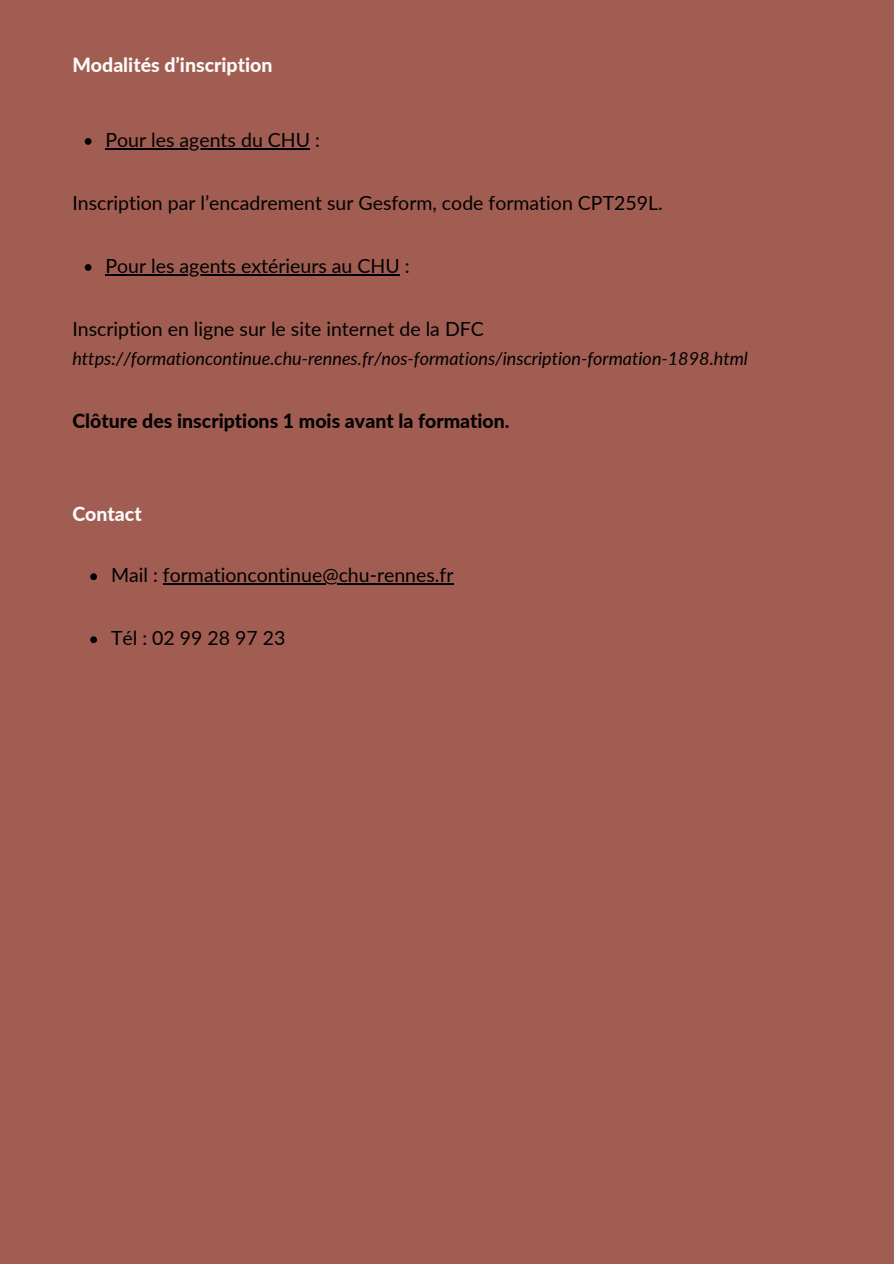
<style>
.page{position:relative;width:894px;height:1264px;background:#fff}
.page>*{position:absolute;margin:0;border:0;box-sizing:border-box;transform-origin:0 0}
.t1{font:19.5px "Lato";color:#000}
.t2{font:800 19.5px "Lato";color:#000}
.t3{font:800 19.5px "Lato";color:#fdfbfb}
.t4{font:italic 18px "Lato";color:#000}
</style>
<div class="page">
<div style="left:0;top:0;width:893px;height:1263px;background:#a15d52"></div>
<svg style="left:85px;top:138px;width:6px;height:7px"></svg>
<hr style="left:105px;top:148px;width:205px;height:1px;background:#000">
<svg style="left:85px;top:264px;width:6px;height:7px"></svg>
<hr style="left:105px;top:274px;width:294px;height:1px;background:#000">
<svg style="left:90px;top:573px;width:7px;height:7px"></svg>
<hr style="left:163px;top:583px;width:290px;height:1px;background:#000">
<svg style="left:90px;top:636px;width:7px;height:7px"></svg>
<p class="t3" style="left:72px;top:53px;width:202px">Modalités d’inscription</p>
<p class="t1" style="left:105px;top:128px;width:216px">Pour les agents du CHU :</p>
<p class="t1" style="left:72px;top:191px;width:591px">Inscription par l’encadrement sur Gesform, code formation CPT259L.</p>
<p class="t1" style="left:105px;top:254px;width:305px">Pour les agents extérieurs au CHU :</p>
<p class="t1" style="left:72px;top:317px;width:413px">Inscription en ligne sur le site internet de la DFC</p>
<p class="t4" style="left:72px;top:347px;width:677px">https://formationcontinue.chu-rennes.fr/nos-formations/inscription-formation-1898.html</p>
<h1 class="t2" style="left:72px;top:409px;width:438px">Clôture des inscriptions 1 mois avant la formation.</h1>
<p class="t3" style="left:72px;top:502px;width:71px">Contact</p>
<p class="t1" style="left:111px;top:563px;width:344px">Mail : formationcontinue@chu-rennes.fr</p>
<p class="t1" style="left:111px;top:626px;width:176px">Tél : 02 99 28 97 23</p>
</div>
